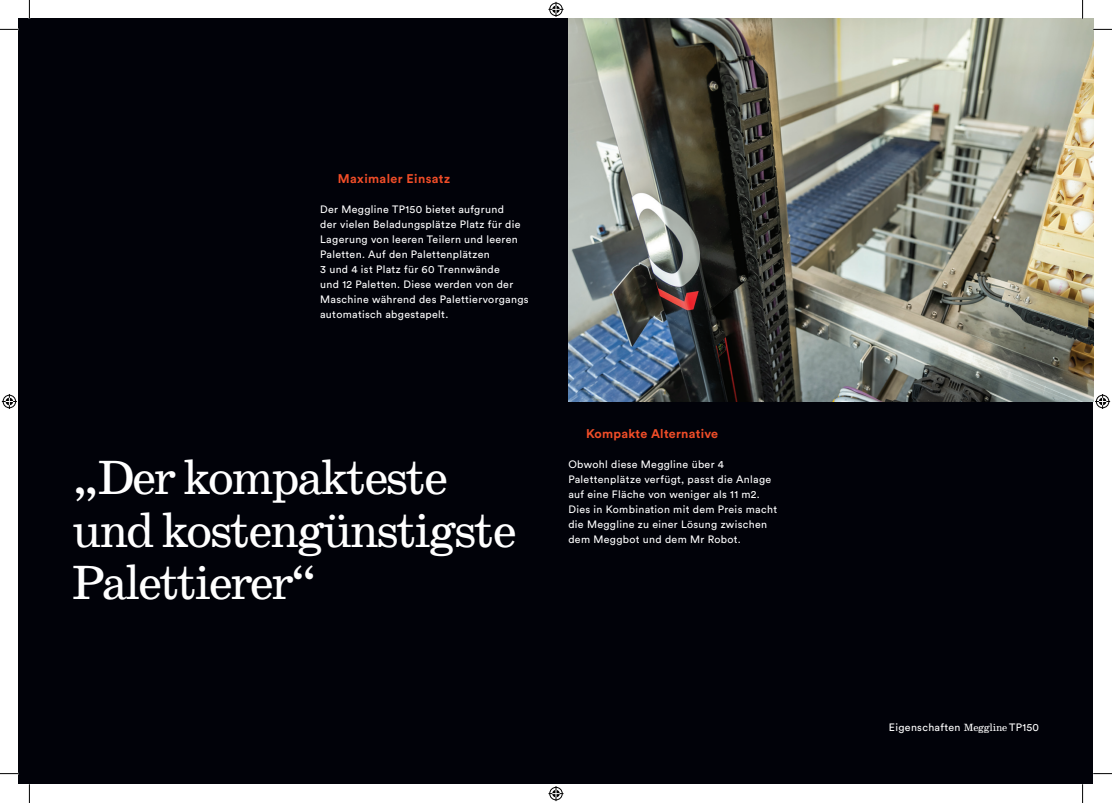
<style>
.page{position:relative;width:1112px;height:803px;background:#fff}
.page>*{position:absolute;margin:0;border:0;box-sizing:border-box;transform-origin:0 0}
.t1{font:48.75px/52.5px "School";letter-spacing:-.05em;color:#fff}
.t2{font:700 12.5px "Circular Std";letter-spacing:.025em;color:#f04d28}
.t3{font:10.62px/15px "Circular Std";letter-spacing:.03em;color:#fff}
.s1{font-family:"School"}
</style>
<div class="page">
<div style="left:19px;top:19px;width:1073px;height:765px;background:#010209"></div>
<img style="left:568px;top:19px;width:524px;height:382px">
<svg style="left:0;top:29px;width:19px;height:1px"></svg>
<svg style="left:1092px;top:29px;width:19px;height:1px"></svg>
<svg style="left:0;top:773px;width:19px;height:1px"></svg>
<svg style="left:1092px;top:773px;width:19px;height:1px"></svg>
<svg style="left:29px;top:0;width:1px;height:19px"></svg>
<svg style="left:29px;top:784px;width:1px;height:19px"></svg>
<svg style="left:1081px;top:0;width:2px;height:19px"></svg>
<svg style="left:1082px;top:784px;width:1px;height:19px"></svg>
<svg style="left:548px;top:2px;width:15px;height:15px"></svg>
<svg style="left:548px;top:786px;width:15px;height:15px"></svg>
<svg style="left:2px;top:394px;width:15px;height:15px"></svg>
<svg style="left:1095px;top:394px;width:14px;height:15px"></svg>
<p class="t2" style="left:338px;top:171px;width:114px">Maximaler Einsatz</p>
<p class="t3" style="left:320px;top:202px;width:210px">Der Meggline TP150 bietet aufgrund<br>der vielen Beladungsplätze Platz für die Lagerung von leeren Teilern und leeren Paletten. Auf den Palettenplätzen<br>3 und 4 ist Platz für 60 Trennwände<br>und 12 Paletten. Diese werden von der Maschine während des Palettiervorgangs automatisch abgestapelt.</p>
<h1 class="t1" style="left:72px;top:452px;width:446px">„Der kompakteste und kostengünstigste<br>Palettierer“</h1>
<p class="t2" style="left:586px;top:426px;width:133px">Kompakte Alternative</p>
<p class="t3" style="left:568px;top:457px;width:210px">Obwohl diese Meggline über 4<br>Palettenplätze verfügt, passt die Anlage auf eine Fläche von weniger als 11 m2.<br>Dies in Kombination mit dem Preis macht die Meggline zu einer Lösung zwischen dem Meggbot und dem Mr Robot.</p>
<p class="t3" style="left:888px;top:719px;width:152px">Eigenschaften <span class="s1">Meggline</span> TP150</p>
</div>
